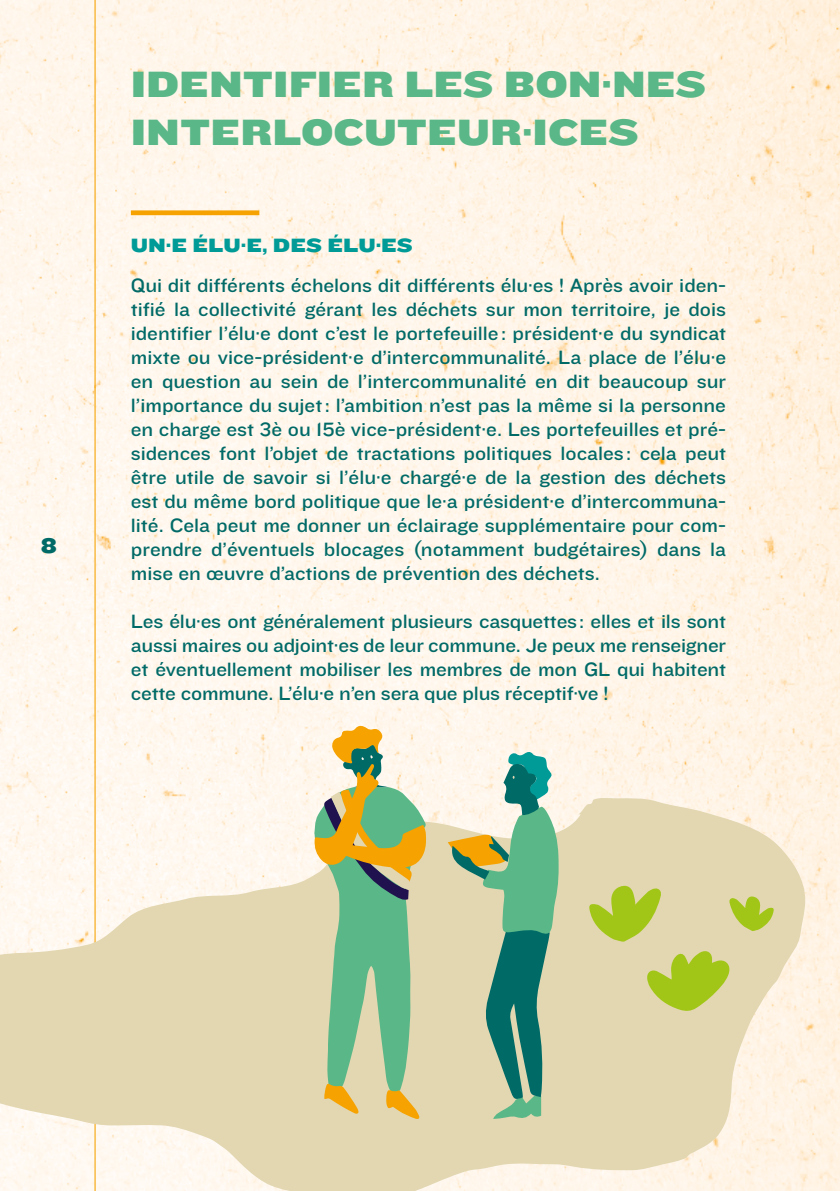
<style>
.page{position:relative;width:840px;height:1191px;background:#fff}
.page>*{position:absolute;margin:0;border:0;box-sizing:border-box;transform-origin:0 0}
.t1{font:38px/47.8px "Knockout HTF73 Full Heviweight";color:#5ab787}
.t2{font:22px "Knockout HTF73 Full Heviweight";color:#006a67}
.t3{font:20px/24px "Knockout HTF32 Junior Cruiserwt";letter-spacing:-.01em;color:#006a67;text-align:justify}
.t4{font:20px "Knockout HTF73 Full Heviweight";color:#009b97}
</style>
<div class="page">
<img style="left:0;top:0;width:839px;height:1191px">
<hr style="left:94px;top:0;width:1px;height:1191px;background:#f6a200">
<div style="left:131px;top:210px;width:128px;height:5px;background:#f6a200"></div>
<svg style="left:0;top:796px;width:805px;height:395px;fill:#e2d7b1"></svg>
<svg style="left:314px;top:725px;width:112px;height:394px;background:#aec28d"></svg>
<svg style="left:447px;top:751px;width:111px;height:368px;background:#9cbc9e"></svg>
<svg style="left:646px;top:949px;width:84px;height:62px;background:#bccd56"></svg>
<svg style="left:588px;top:885px;width:73px;height:56px;background:#bdcd58"></svg>
<svg style="left:728px;top:896px;width:45px;height:35px;background:#bdcd59"></svg>
<p class="t2" style="left:40px;top:534px;width:18px">8</p>
<h1 class="t1" style="left:131px;top:61px;width:576px">IDENTIFIER LES BON·NES<br>INTERLOCUTEUR·ICES</h1>
<p class="t4" style="left:131px;top:234px;width:283px">UN·E ÉLU·E, DES ÉLU·ES</p>
<p class="t3" style="left:131px;top:273px;width:596px">Qui dit différents échelons dit différents élu·es ! Après avoir iden&shy;tifié la collectivité gérant les déchets sur mon territoire, je dois identifier l’élu·e dont c’est le portefeuille: président·e du syndicat mixte ou vice-président·e d’intercommunalité. La place de l’élu·e en question au sein de l’intercommunalité en dit beaucoup sur l’importance du sujet: l’ambition n’est pas la même si la personne en charge est 3è ou 15è vice-président·e. Les portefeuilles et pré&shy;sidences font l’objet de tractations politiques locales : cela peut être utile de savoir si l’élu·e chargé·e de la gestion des déchets est du même bord politique que le·a président·e d’intercommuna&shy;lité. Cela peut me donner un éclairage supplémentaire pour com&shy;prendre d’éventuels blocages (notamment budgétaires) dans la mise en œuvre d’actions de prévention des déchets.</p>
<p class="t3" style="left:131px;top:609px;width:596px">Les élu·es ont généralement plusieurs casquettes: elles et ils sont aussi maires ou adjoint·es de leur commune. Je peux me renseigner et éventuellement mobiliser les membres de mon GL qui habitent cette commune. L’élu·e n’en sera que plus réceptif·ve !</p>
</div>
